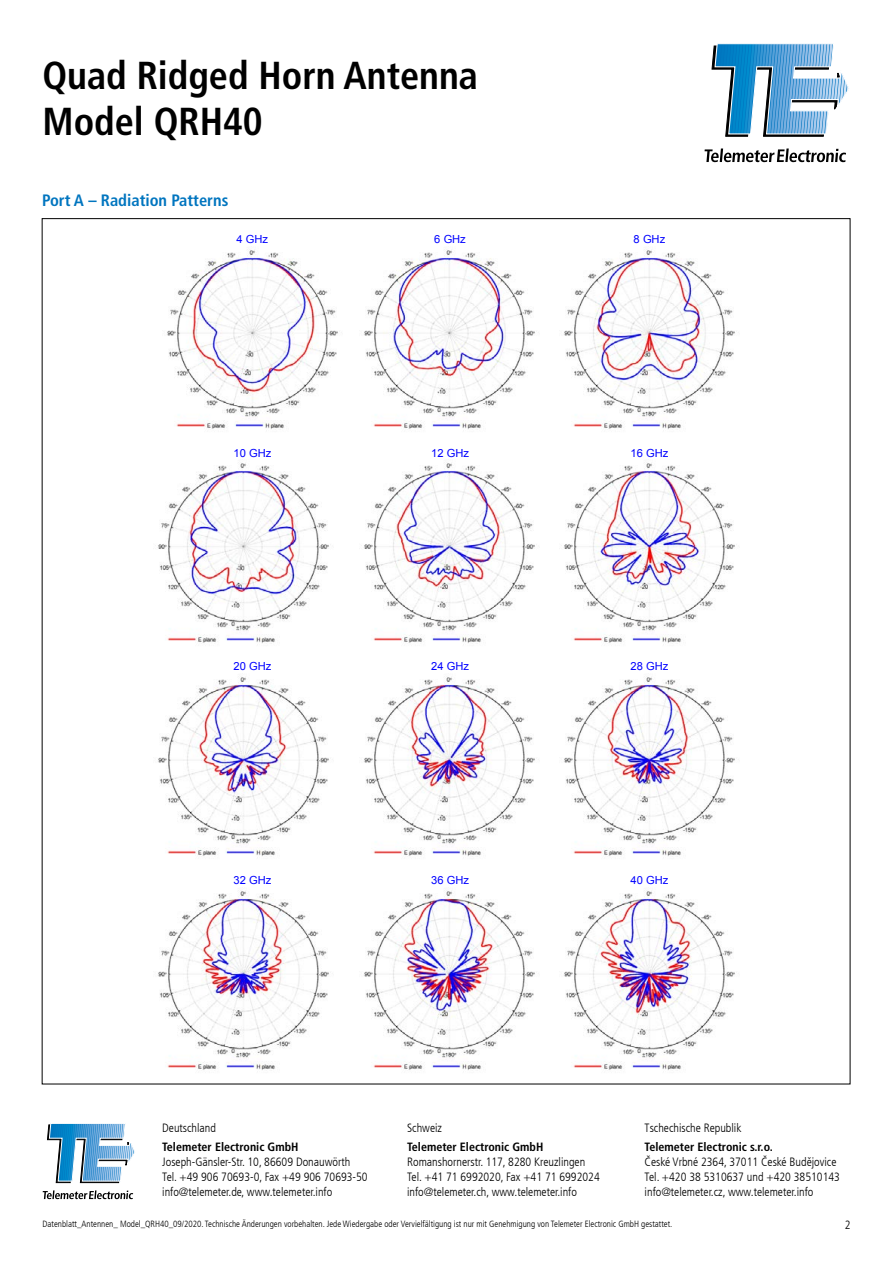
<style>
.page{position:relative;width:893px;height:1263px;background:#fff}
.page>*{position:absolute;margin:0;border:0;box-sizing:border-box;transform-origin:0 0}
.t1{font:700 condensed 39px/45.8px "Frutiger LT Com";color:#000}
.t2{font:700 condensed 16.5px "Frutiger LT Com";color:#0075bf}
.t3{font:300 condensed 12px/15px "Frutiger LT Com";color:#000}
.t4{font:700 condensed 12px "Frutiger LT Com";color:#000}
.t5{font:11.1px "Arial";color:#00f}
.t6{font:300 condensed 9px "Frutiger LT Com";color:#000}
</style>
<div class="page">
<svg style="left:705px;top:148px;width:141px;height:14px"></svg>
<svg style="left:712px;top:43px;width:137px;height:94px"></svg>
<svg style="left:43px;top:1190px;width:90px;height:9px"></svg>
<svg style="left:47px;top:1123px;width:88px;height:60px"></svg>
<img style="left:167px;top:250px;width:171px;height:179px">
<img style="left:364px;top:250px;width:171px;height:179px">
<img style="left:564px;top:250px;width:171px;height:179px">
<img style="left:158px;top:463px;width:171px;height:180px">
<img style="left:364px;top:463px;width:171px;height:180px">
<img style="left:564px;top:463px;width:171px;height:180px">
<img style="left:158px;top:677px;width:171px;height:179px">
<img style="left:364px;top:677px;width:171px;height:179px">
<img style="left:564px;top:677px;width:171px;height:179px">
<img style="left:158px;top:891px;width:171px;height:179px">
<img style="left:364px;top:891px;width:171px;height:179px">
<img style="left:564px;top:891px;width:171px;height:179px">
<h1 class="t1" style="left:43px;top:52px;width:437px">Quad Ridged Horn Antenna<br>Model QRH40</h1>
<h2 class="t2" style="left:42px;top:190px;width:188px">Port A – Radiation Patterns</h2>
<p class="t5" style="left:237px;top:232px;width:33px">4 GHz</p>
<p class="t5" style="left:434px;top:232px;width:33px">6 GHz</p>
<p class="t5" style="left:634px;top:232px;width:33px">8 GHz</p>
<p class="t5" style="left:233px;top:445px;width:39px">10 GHz</p>
<p class="t5" style="left:431px;top:445px;width:39px">12 GHz</p>
<p class="t5" style="left:630px;top:445px;width:39px">16 GHz</p>
<p class="t5" style="left:233px;top:659px;width:39px">20 GHz</p>
<p class="t5" style="left:431px;top:659px;width:39px">24 GHz</p>
<p class="t5" style="left:630px;top:659px;width:39px">28 GHz</p>
<p class="t5" style="left:233px;top:872px;width:39px">32 GHz</p>
<p class="t5" style="left:431px;top:872px;width:39px">36 GHz</p>
<p class="t5" style="left:630px;top:872px;width:39px">40 GHz</p>
<p class="t3" style="left:407px;top:1120px;width:36px">Schweiz</p>
<p class="t4" style="left:407px;top:1140px;width:138px">Telemeter Electronic GmbH</p>
<p class="t3" style="left:407px;top:1155px;width:194px">Romanshornerstr. 117, 8280 Kreuzlingen<br>Tel. +41 71 6992020, Fax +41 71 6992024 info@telemeter.ch, www.telemeter.info</p>
<p class="t6" style="left:43px;top:1219px;width:631px">Datenblatt_Antennen_ Model_QRH40_09/2020. Technische Änderungen vorbehalten. Jede Wiedergabe oder Vervielfältigung ist nur mit Genehmigung von Telemeter Electronic GmbH gestattet.</p>
<p class="t3" style="left:845px;top:1218px;width:7px">2</p>
<p class="t3" style="left:162px;top:1120px;width:55px">Deutschland</p>
<p class="t4" style="left:162px;top:1140px;width:138px">Telemeter Electronic GmbH</p>
<p class="t3" style="left:162px;top:1155px;width:207px">Joseph-Gänsler-Str. 10, 86609 Donauwörth<br>Tel. +49 906 70693-0, Fax +49 906 70693-50 info@telemeter.de, www.telemeter.info</p>
<p class="t3" style="left:645px;top:1120px;width:98px">Tschechische Republik</p>
<p class="t4" style="left:645px;top:1140px;width:130px">Telemeter Electronic s.r.o.</p>
<p class="t3" style="left:645px;top:1155px;width:197px">České Vrbné 2364, 37011 České Budějovice<br>Tel. +420 38 5310637 und +420 38510143 info@telemeter.cz, www.telemeter.info</p>
</div>
